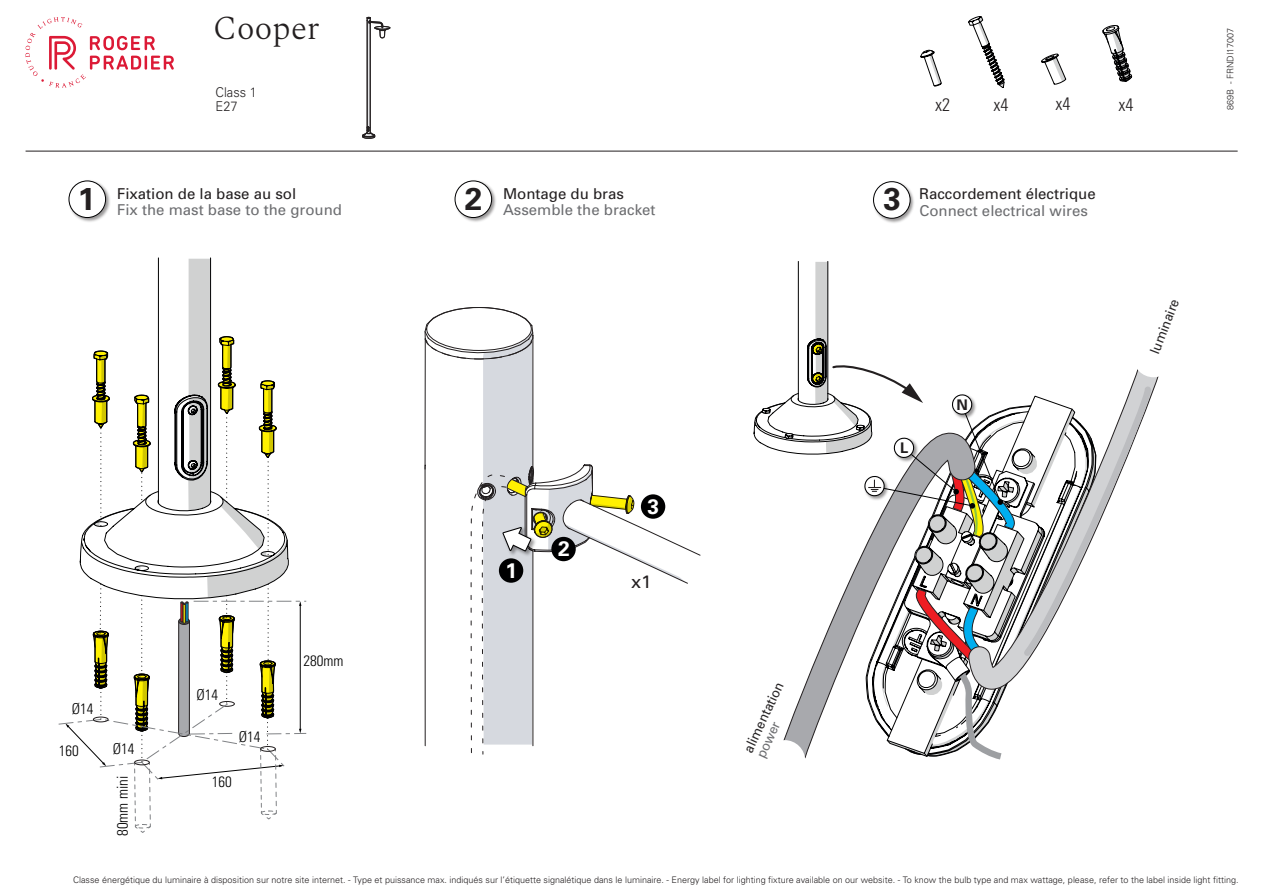
<style>
.page{position:relative;width:1263px;height:893px;background:#fff}
.page>*{position:absolute;margin:0;border:0;box-sizing:border-box;transform-origin:0 0}
.t1{font:300 33px "Spectral";color:#231f20}
.t2{font:700 31.5px "Univers LT Std";color:#231f20}
.t3{font:700 21px "Univers LT Std";color:#fff}
.t4{font:300 condensed 18px "Univers";color:#231f20}
.t5{font:18px "Univers";color:#231f20}
.t6{font:15px "Univers";color:#6c6d70}
.t7{font:15px "Univers";color:#231f20}
.t8{font:300 condensed 15px "Univers";color:#000001}
.t9{font:700 14.7px "Univers LT Std";color:#231f20}
.t10{font:13.5px "Univers";color:#262324;scale:.95 1}
.t11{font:300 13.5px/13.5px "Univers";color:#262324;scale:.95 1}
.t12{font:13.5px "Univers";color:#6c6d70;scale:.96 1}
.t13{font:300 9px "Univers";color:#231f20}
.t14{font:300 9px "Univers";color:#262324}
</style>
<div class="page">
<hr style="left:26px;top:151px;width:1212px;height:1px;background:#231f20">
<svg style="left:968px;top:16px;width:37px;height:72px"></svg>
<svg style="left:1102px;top:25px;width:30px;height:57px"></svg>
<svg style="left:1041px;top:53px;width:26px;height:32px"></svg>
<svg style="left:920px;top:49px;width:22px;height:38px"></svg>
<svg style="left:25px;top:17px;width:282px;height:816px"></svg>
<svg style="left:362px;top:17px;width:28px;height:122px"></svg>
<img style="left:67px;top:179px;width:45px;height:45px">
<div style="left:69px;top:181px;width:37px;height:37px;background:#fff;border-radius:50%"></div>
<div style="left:69px;top:181px;width:37px;height:37px;border:1px solid #000001;border-radius:50%"></div>
<img style="left:454px;top:180px;width:42px;height:42px">
<div style="left:455px;top:181px;width:37px;height:37px;background:#fff;border-radius:50%"></div>
<div style="left:455px;top:181px;width:37px;height:37px;border:1px solid #000001;border-radius:50%"></div>
<hr style="left:827px;top:261px;width:1px;height:133px;background:#000001">
<hr style="left:798px;top:261px;width:1px;height:133px;background:#000001">
<img style="left:873px;top:181px;width:41px;height:42px">
<div style="left:873px;top:182px;width:37px;height:36px;background:#fff;border-radius:50%"></div>
<div style="left:873px;top:181px;width:37px;height:37px;border:1px solid #000001;border-radius:50%"></div>
<svg style="left:753px;top:262px;width:399px;height:498px"></svg>
<div style="left:764px;top:740px;width:41px;height:41px;background:#fff;border-radius:50%"></div>
<div style="left:1133px;top:336px;width:41px;height:41px;background:#fff;border-radius:50%"></div>
<svg style="left:424px;top:307px;width:277px;height:448px"></svg>
<div style="left:499px;top:558px;width:24px;height:25px;background:#000001;border-radius:50%"></div>
<div style="left:551px;top:537px;width:25px;height:24px;background:#000001;border-radius:50%"></div>
<div style="left:641px;top:494px;width:24px;height:25px;background:#000001;border-radius:50%"></div>
<h1 class="t1" style="left:213px;top:4px;width:108px">Cooper</h1>
<h3 class="t11" style="left:216px;top:85px;width:45px">Class 1<br>E27</h3>
<h3 class="t4" style="left:935px;top:93px;width:16px">x2</h3>
<h3 class="t4" style="left:993px;top:93px;width:16px">x4</h3>
<h3 class="t4" style="left:1055px;top:93px;width:16px">x4</h3>
<h3 class="t4" style="left:1118px;top:93px;width:16px">x4</h3>
<h2 class="t2" style="left:78px;top:180px;width:19px">1</h2>
<h3 class="t7" style="left:117px;top:185px;width:181px">Fixation de la base au sol</h3>
<h3 class="t6" style="left:117px;top:201px;width:227px">Fix the mast base to the ground</h3>
<h2 class="t2" style="left:465px;top:180px;width:19px">2</h2>
<h3 class="t7" style="left:503px;top:185px;width:122px">Montage du bras</h3>
<h3 class="t6" style="left:503px;top:201px;width:154px">Assemble the bracket</h3>
<h2 class="t2" style="left:883px;top:181px;width:19px">3</h2>
<h3 class="t7" style="left:919px;top:185px;width:178px">Raccordement électrique</h3>
<h3 class="t6" style="left:919px;top:202px;width:170px">Connect electrical wires</h3>
<h3 class="t8" style="left:72px;top:700px;width:23px">Ø14</h3>
<h3 class="t8" style="left:59px;top:742px;width:22px">160</h3>
<h3 class="t8" style="left:113px;top:740px;width:23px">Ø14</h3>
<h3 class="t8" style="left:114px;top:836px;width:62px;rotate:-90deg">80mm mini</h3>
<h3 class="t8" style="left:197px;top:685px;width:23px">Ø14</h3>
<h3 class="t8" style="left:239px;top:727px;width:23px">Ø14</h3>
<h3 class="t8" style="left:212px;top:773px;width:22px">160</h3>
<h3 class="t8" style="left:303px;top:651px;width:42px">280mm</h3>
<h3 class="t3" style="left:506px;top:558px;width:13px">1</h3>
<h3 class="t3" style="left:558px;top:536px;width:13px">2</h3>
<h3 class="t3" style="left:648px;top:494px;width:13px">3</h3>
<h3 class="t5" style="left:631px;top:571px;width:22px">x1</h3>
<h3 class="t10" style="left:740px;top:748px;width:82px;rotate:-65deg">alimentation</h3>
<h3 class="t12" style="left:753px;top:754px;width:42px;rotate:-65deg">power</h3>
<h3 class="t9" style="left:900px;top:439px;width:10px">L</h3>
<h3 class="t9" style="left:956px;top:396px;width:13px">N</h3>
<h3 class="t10" style="left:1147px;top:350px;width:62px;rotate:-69deg">luminaire</h3>
<p class="t14" style="left:1225px;top:110px;width:84px;rotate:-90deg">869B - FRNDI17007</p>
<p class="t13" style="left:73px;top:874px;width:1167px">Classe énergétique du luminaire à disposition sur notre site internet. - Type et puissance max. indiqués sur l’étiquette signalétique dans le luminaire. - Energy label for lighting fixture available on our website. - To know the bulb type and max wattage, please, refer to the label inside light fitting.</p>
</div>
